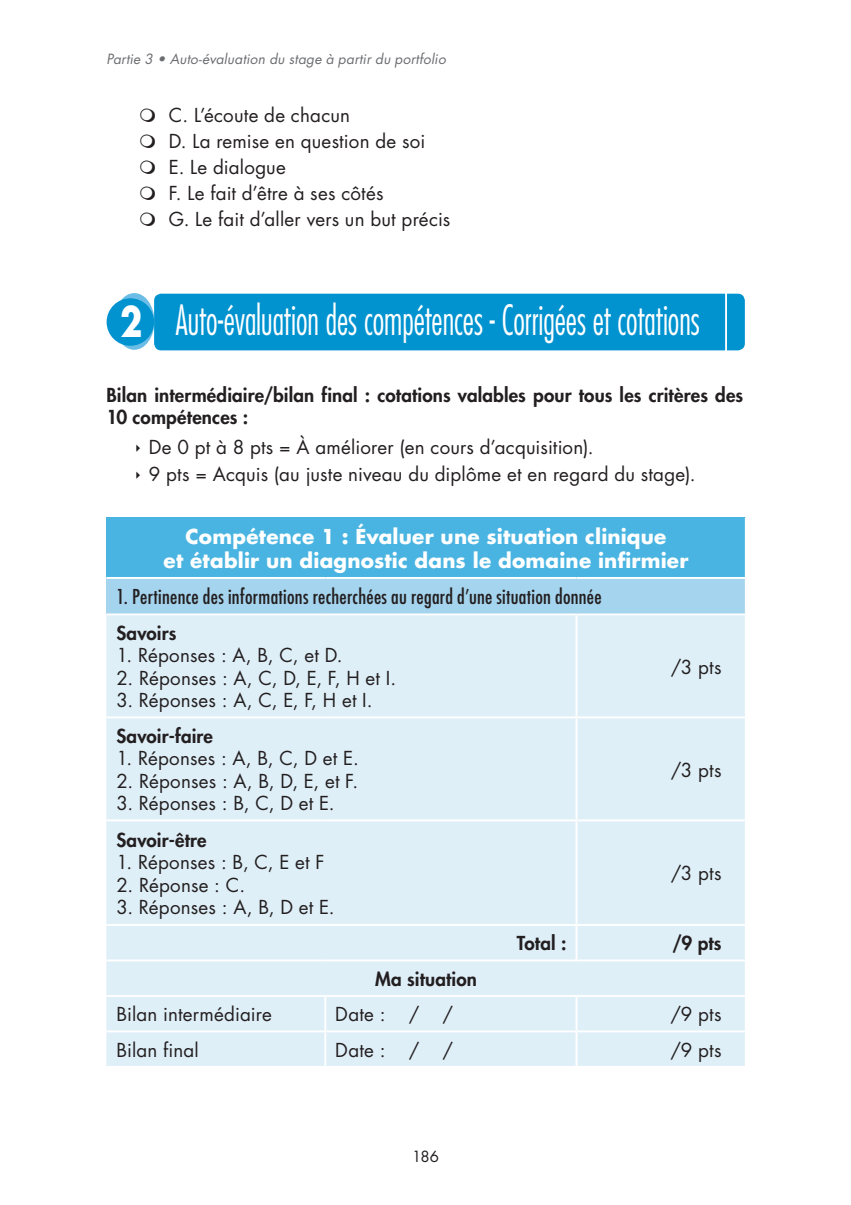
<style>
.page{position:relative;width:851px;height:1205px;background:#fff}
.page>*{position:absolute;margin:0;border:0;box-sizing:border-box;transform-origin:0 0}
.t1{font:300 condensed 40.5px "Futura Std";color:#fff;scale:.8 1}
.t2{font:700 20px/24px "Futura Std";letter-spacing:.01em;color:#fff;text-align:center}
.t3{font:condensed 20px "Futura Std";letter-spacing:.015em;color:#231f20}
.t4{font:18.75px/26px "Futura Std";letter-spacing:.01em;color:#231f20}
.t5{font:800 18.75px/22.5px "Futura Std";letter-spacing:.01em;color:#231f20}
.t6{font:15px "Futura Std";color:#231f20}
.t7{font:italic 13.75px "Futura Std";letter-spacing:.015em;color:#6c6d70}
.s1{font-weight:700;font-stretch:normal}
</style>
<div class="page">
<svg style="left:114px;top:293px;width:40px;height:57px"></svg>
<div style="left:154px;top:294px;width:590px;height:56px;background:#0093d0;border-radius:7px"></div>
<div style="left:107px;top:298px;width:47px;height:48px;background:#0093d0;border-radius:50%"></div>
<hr style="left:725px;top:288px;width:1px;height:67px;background:#fff">
<div style="left:106px;top:517px;width:639px;height:61px;background:#49b4e1"></div>
<div style="left:106px;top:578px;width:639px;height:36px;background:#a5d4ee"></div>
<div style="left:106px;top:615px;width:638px;height:451px;background:#dfeff8"></div>
<hr style="left:744px;top:517px;width:2px;height:60px;background:#fff">
<hr style="left:106px;top:577px;width:219px;height:2px;background:#fff">
<hr style="left:325px;top:577px;width:251px;height:2px;background:#fff">
<hr style="left:576px;top:577px;width:170px;height:2px;background:#fff">
<hr style="left:744px;top:579px;width:2px;height:34px;background:#fff">
<hr style="left:106px;top:613px;width:219px;height:2px;background:#fff">
<hr style="left:325px;top:613px;width:251px;height:2px;background:#fff">
<hr style="left:576px;top:613px;width:170px;height:2px;background:#fff">
<hr style="left:575px;top:615px;width:2px;height:101px;background:#fff">
<hr style="left:106px;top:716px;width:219px;height:2px;background:#fff">
<hr style="left:325px;top:716px;width:251px;height:2px;background:#fff">
<hr style="left:576px;top:716px;width:170px;height:2px;background:#fff">
<hr style="left:575px;top:718px;width:2px;height:101px;background:#fff">
<hr style="left:106px;top:819px;width:219px;height:2px;background:#fff">
<hr style="left:325px;top:819px;width:251px;height:2px;background:#fff">
<hr style="left:576px;top:819px;width:170px;height:2px;background:#fff">
<hr style="left:575px;top:821px;width:2px;height:103px;background:#fff">
<hr style="left:106px;top:924px;width:219px;height:2px;background:#fff">
<hr style="left:325px;top:924px;width:251px;height:2px;background:#fff">
<hr style="left:576px;top:924px;width:170px;height:2px;background:#fff">
<hr style="left:575px;top:926px;width:2px;height:33px;background:#fff">
<hr style="left:106px;top:959px;width:219px;height:2px;background:#fff">
<hr style="left:325px;top:959px;width:251px;height:2px;background:#fff">
<hr style="left:576px;top:959px;width:170px;height:2px;background:#fff">
<hr style="left:106px;top:995px;width:219px;height:2px;background:#fff">
<hr style="left:325px;top:995px;width:251px;height:2px;background:#fff">
<hr style="left:324px;top:997px;width:2px;height:33px;background:#fff">
<hr style="left:576px;top:995px;width:170px;height:2px;background:#fff">
<hr style="left:575px;top:997px;width:2px;height:33px;background:#fff">
<hr style="left:106px;top:1030px;width:219px;height:2px;background:#fff">
<hr style="left:325px;top:1030px;width:251px;height:2px;background:#fff">
<hr style="left:324px;top:1032px;width:2px;height:34px;background:#fff">
<hr style="left:576px;top:1030px;width:170px;height:2px;background:#fff">
<hr style="left:575px;top:1032px;width:2px;height:34px;background:#fff">
<p class="t7" style="left:106px;top:50px;width:341px">Partie 3 • Auto-évaluation du stage à partir du portfolio</p>
<p class="t4" style="left:169px;top:102px;width:283px">C. L’écoute de chacun<br>D. La remise en question de soi<br>E. Le dialogue<br>F. Le fait d’être à ses côtés<br>G. Le fait d’aller vers un but précis</p>
<h1 class="t1" style="left:120px;top:296px;width:726px"><span class="s1">2</span> Auto-évaluation des compétences - Corrigées et cotations</h1>
<p class="t5" style="left:106px;top:383px;width:638px">Bilan intermédiaire/bilan final : cotations valables pour tous les critères des<br>10 compétences :</p>
<p class="t4" style="left:149px;top:433px;width:548px;line-height:27.5px">De 0 pt à 8 pts = À améliorer (en cours d’acquisition).<br>9 pts = Acquis (au juste niveau du diplôme et en regard du stage).</p>
<p class="t2" style="left:164px;top:524px;width:526px">Compétence 1 : Évaluer une situation clinique<br>et établir un diagnostic dans le domaine infirmier</p>
<p class="t3" style="left:116px;top:585px;width:486px">1. Pertinence des informations recherchées au regard d’une situation donnée</p>
<p class="t5" style="left:116px;top:622px;width:61px">Savoirs</p>
<p class="t4" style="left:116px;top:643px;width:227px">1. Réponses : A, B, C, et D.</p>
<p class="t4" style="left:116px;top:665px;width:281px">2. Réponses : A, C, D, E, F, H et I.</p>
<p class="t4" style="left:116px;top:688px;width:258px">3. Réponses : A, C, E, F, H et I.</p>
<p class="t4" style="left:670px;top:654px;width:52px">/3 pts</p>
<p class="t5" style="left:116px;top:725px;width:98px">Savoir-faire</p>
<p class="t4" style="left:116px;top:746px;width:244px">1. Réponses : A, B, C, D et E.</p>
<p class="t4" style="left:116px;top:768px;width:243px">2. Réponses : A, B, D, E, et F.</p>
<p class="t4" style="left:116px;top:791px;width:220px">3. Réponses : B, C, D et E.</p>
<p class="t5" style="left:116px;top:828px;width:92px">Savoir-être</p>
<p class="t4" style="left:116px;top:849px;width:210px">1. Réponses : B, C, E et F</p>
<p class="t4" style="left:116px;top:872px;width:130px">2. Réponse : C.</p>
<p class="t4" style="left:116px;top:894px;width:220px">3. Réponses : A, B, D et E.</p>
<p class="t5" style="left:375px;top:968px;width:103px">Ma situation</p>
<p class="t4" style="left:670px;top:757px;width:52px">/3 pts</p>
<p class="t4" style="left:670px;top:861px;width:52px">/3 pts</p>
<p class="t5" style="left:516px;top:932px;width:51px">Total :</p>
<p class="t5" style="left:672px;top:932px;width:51px">/9 pts</p>
<p class="t4" style="left:116px;top:1002px;width:157px">Bilan intermédiaire</p>
<p class="t4" style="left:335px;top:1002px;width:119px">Date : / /</p>
<p class="t4" style="left:670px;top:1002px;width:52px">/9 pts</p>
<p class="t4" style="left:116px;top:1037px;width:84px">Bilan final</p>
<p class="t4" style="left:335px;top:1037px;width:119px">Date : / /</p>
<p class="t4" style="left:670px;top:1037px;width:52px">/9 pts</p>
<p class="t6" style="left:412px;top:1147px;width:28px">186</p>
</div>
